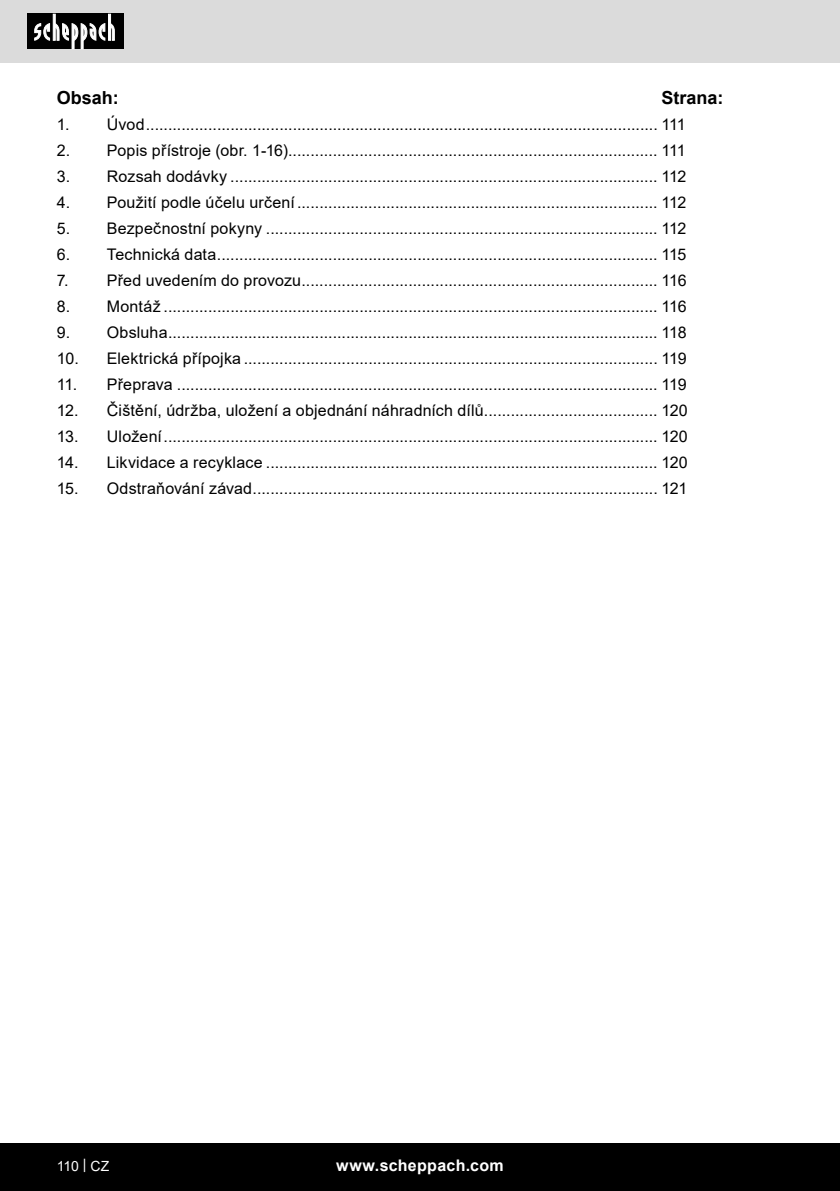
<style>
.page{position:relative;width:840px;height:1191px;background:#fff}
.page>*{position:absolute;margin:0;border:0;box-sizing:border-box;transform-origin:0 0}
.TOC_title{font:700 18px "Arial";color:#000}
.t1{font:16px "Arial";letter-spacing:.01em;color:#000}
.t2{font:700 16px "Arial";letter-spacing:.02em;color:#fff}
.t3{font:14px "Arial";color:#fff}
</style>
<div class="page">
<div style="left:0;top:0;width:839px;height:63px;background:#dbdbdb"></div>
<div style="left:0;top:1143px;width:839px;height:48px;background:#000"></div>
<div style="left:27px;top:14px;width:96px;height:35px;background:#000"></div>
<svg style="left:34px;top:14px;width:81px;height:35px"></svg>
<p class="TOC_title" style="left:57px;top:85px;width:64px">Obsah:</p>
<p class="TOC_title" style="left:661px;top:85px;width:64px">Strana:</p>
<p class="t1" style="left:57px;top:113px;width:630px">1. Úvod................................................................................................................... 111</p>
<p class="t1" style="left:57px;top:139px;width:630px">2. Popis přístroje (obr. 1-16)................................................................................... 111</p>
<p class="t1" style="left:57px;top:165px;width:630px">3. Rozsah dodávky ................................................................................................ 112</p>
<p class="t1" style="left:57px;top:191px;width:630px">4. Použití podle účelu určení................................................................................. 112</p>
<p class="t1" style="left:57px;top:217px;width:630px">5. Bezpečnostní pokyny ........................................................................................ 112</p>
<p class="t1" style="left:57px;top:243px;width:631px">6. Technická data................................................................................................... 115</p>
<p class="t1" style="left:57px;top:269px;width:631px">7. Před uvedením do provozu................................................................................ 116</p>
<p class="t1" style="left:57px;top:295px;width:631px">8. Montáž ............................................................................................................... 116</p>
<p class="t1" style="left:57px;top:321px;width:631px">9. Obsluha.............................................................................................................. 118</p>
<p class="t1" style="left:57px;top:347px;width:631px">10. Elektrická přípojka ............................................................................................. 119</p>
<p class="t1" style="left:57px;top:373px;width:631px">11. Přeprava ............................................................................................................ 119</p>
<p class="t1" style="left:57px;top:399px;width:632px">12. Čištění, údržba, uložení a objednání náhradních dílů....................................... 120</p>
<p class="t1" style="left:57px;top:425px;width:632px">13. Uložení............................................................................................................... 120</p>
<p class="t1" style="left:57px;top:451px;width:632px">14. Likvidace a recyklace ........................................................................................ 120</p>
<p class="t1" style="left:57px;top:477px;width:631px">15. Odstraňování závad........................................................................................... 121</p>
<p class="t3" style="left:57px;top:1156px;width:54px">110 | CZ</p>
<p class="t2" style="left:336px;top:1154px;width:169px">www.scheppach.com</p>
</div>
